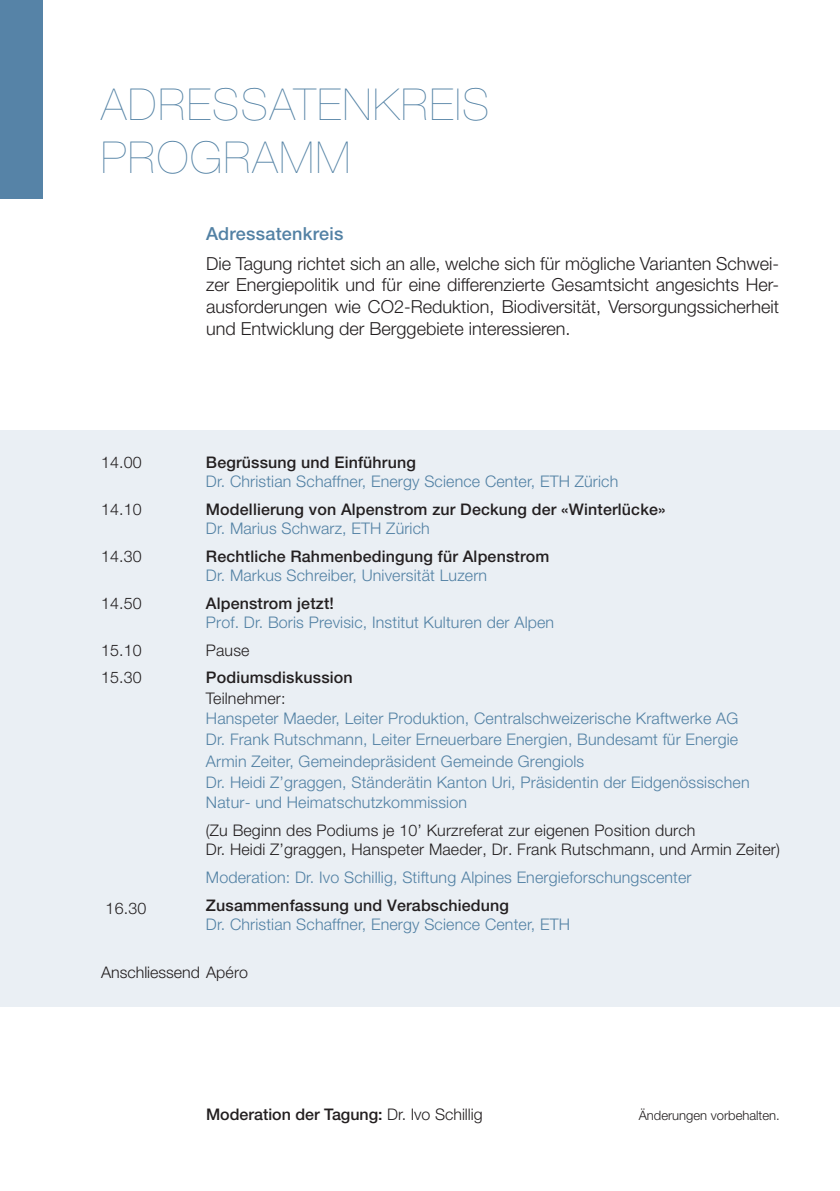
<style>
.page{position:relative;width:840px;height:1191px;background:#fff}
.page>*{position:absolute;margin:0;border:0;box-sizing:border-box;transform-origin:0 0}
.t1{font:200 44px/52.8px "Helvetica Neue LT Std";letter-spacing:.04em;color:#5281a4}
.t2{font:300 18px/21.6px "Helvetica Neue LT Std";color:#231f20;text-align:justify}
.t3{font:500 18px "Helvetica Neue LT Std";letter-spacing:.015em;color:#5281a4}
.t4{font:300 16px/21px "Helvetica Neue LT Std";letter-spacing:.01em;color:#5281a4}
.t5{font:500 16px "Helvetica Neue LT Std";letter-spacing:.01em;color:#231f20}
.t6{font:300 16px/27.8px "Helvetica Neue LT Std";letter-spacing:.01em;color:#231f20}
.t7{font:300 13px "Helvetica Neue LT Std";color:#231f20}
.s1{font-weight:300}
</style>
<div class="page">
<div style="left:0;top:430px;width:839px;height:576px;background:#eaeff4"></div>
<div style="left:0;top:0;width:43px;height:198px;background:#5683a7"></div>
<h1 class="t1" style="left:101px;top:78px;width:390px">ADRESSATENKREIS<br>PROGRAMM</h1>
<p class="t3" style="left:206px;top:222px;width:139px">Adressatenkreis</p>
<p class="t2" style="left:206px;top:252px;width:574px">Die Tagung richtet sich an alle, welche sich für mögliche Varianten Schwei&shy;zer Energiepolitik und für eine differenzierte Gesamtsicht angesichts Her&shy;ausforderungen wie CO2-Reduktion, Biodiversität, Versorgungssicherheit und Entwicklung der Berggebiete interessieren.</p>
<p class="t6" style="left:101px;top:448px;width:42px">14.00</p>
<p class="t6" style="left:101px;top:495px;width:42px">14.10</p>
<p class="t6" style="left:101px;top:542px;width:42px">14.30</p>
<p class="t6" style="left:101px;top:589px;width:42px">14.50</p>
<p class="t6" style="left:101px;top:635px;width:42px">15.10<br>15.30</p>
<p class="t5" style="left:206px;top:453px;width:211px">Begrüssung und Einführung</p>
<p class="t4" style="left:206px;top:471px;width:413px">Dr. Christian Schaffner, Energy Science Center, ETH Zürich</p>
<p class="t5" style="left:206px;top:500px;width:461px">Modellierung von Alpenstrom zur Deckung der «Winterlücke»</p>
<p class="t4" style="left:206px;top:517px;width:225px">Dr. Marius Schwarz, ETH Zürich</p>
<p class="t5" style="left:206px;top:546px;width:345px">Rechtliche Rahmenbedingung für Alpenstrom</p>
<p class="t4" style="left:206px;top:564px;width:282px">Dr. Markus Schreiber, Universität Luzern</p>
<p class="t5" style="left:206px;top:593px;width:129px">Alpenstrom jetzt!</p>
<p class="t4" style="left:206px;top:611px;width:349px">Prof. Dr. Boris Previsic, Institut Kulturen der Alpen</p>
<p class="t6" style="left:206px;top:635px;width:45px">Pause</p>
<p class="t5" style="left:206px;top:668px;width:148px">Podiumsdiskussion</p>
<p class="t6" style="left:206px;top:684px;width:81px">Teilnehmer:</p>
<p class="t4" style="left:206px;top:707px;width:545px">Hanspeter Maeder, Leiter Produktion, Centralschweizerische Kraftwerke AG Dr. Frank Rutschmann, Leiter Erneuerbare Energien, Bundesamt für Energie Armin Zeiter, Gemeindepräsident Gemeinde Grengiols<br>Dr. Heidi Z’graggen, Ständerätin Kanton Uri, Präsidentin der Eidgenössischen Natur- und Heimatschutzkommission</p>
<p class="t6" style="left:206px;top:820px;width:575px;line-height:19.2px">(Zu Beginn des Podiums je 10’ Kurzreferat zur eigenen Position durch<br>Dr. Heidi Z’graggen, Hanspeter Maeder, Dr. Frank Rutschmann, und Armin Zeiter)</p>
<p class="t4" style="left:206px;top:866px;width:487px">Moderation: Dr. Ivo Schillig, Stiftung Alpines Energieforschungscenter</p>
<p class="t5" style="left:206px;top:895px;width:304px">Zusammenfassung und Verabschiedung</p>
<p class="t4" style="left:206px;top:913px;width:365px">Dr. Christian Schaffner, Energy Science Center, ETH</p>
<p class="t6" style="left:101px;top:958px;width:148px">Anschliessend Apéro</p>
<p class="t6" style="left:106px;top:893px;width:42px">16.30</p>
<p class="t5" style="left:206px;top:1104px;width:278px">Moderation der Tagung: <span class="s1">Dr. Ivo Schillig</span></p>
<p class="t7" style="left:638px;top:1107px;width:142px">Änderungen vorbehalten.</p>
</div>
